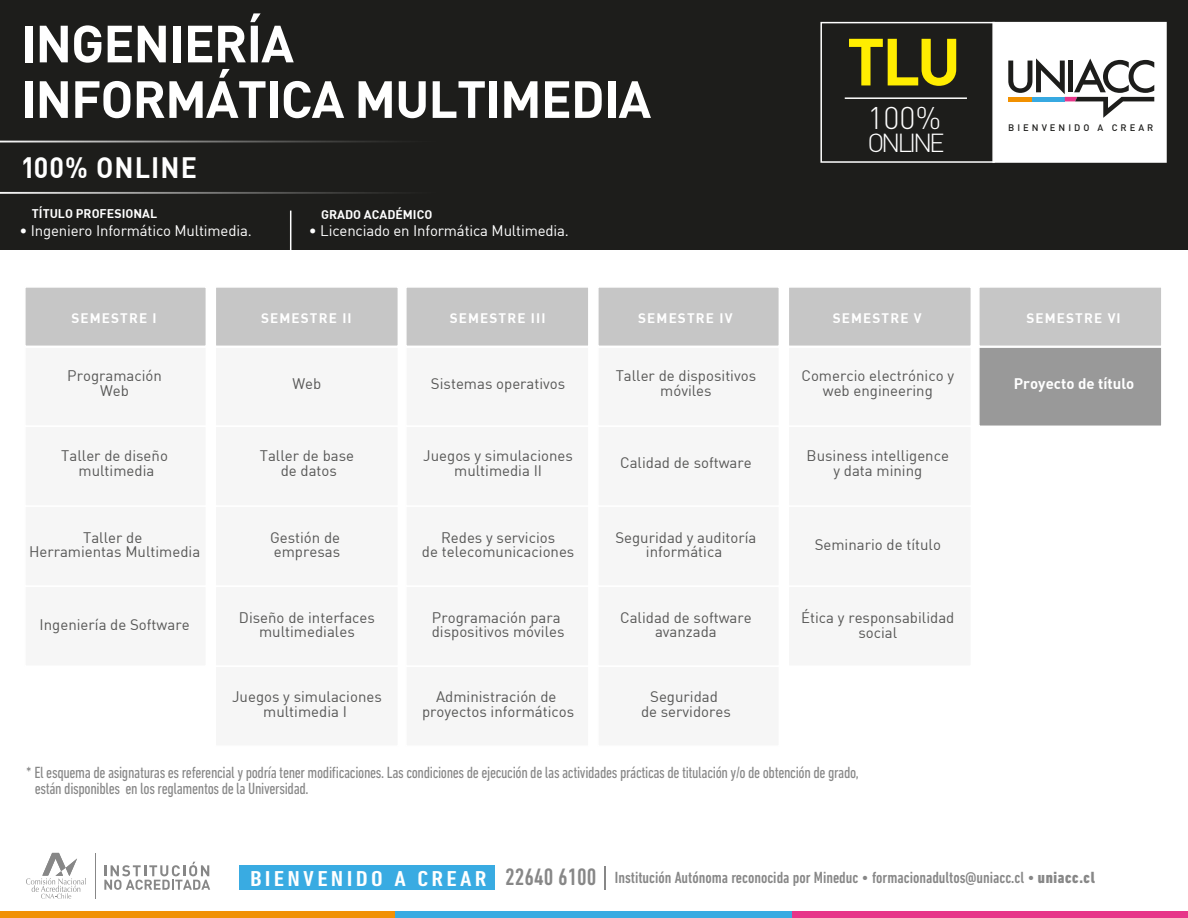
<style>
.page{position:relative;width:1188px;height:918px;background:#fff}
.page>*{position:absolute;margin:0;border:0;box-sizing:border-box;transform-origin:0 0}
.t1{font:700 65.55px "DIN Pro";color:#ffed00}
.t2{font:51.45px/55.5px "DIN Bold";letter-spacing:-.02em;color:#fff}
.t3{font:300 30.9px "DIN Pro";color:#fff}
.t4{font:28.95px "DIN Bold";letter-spacing:.04em;color:#fff;scale:.93 1}
.t5{font:300 25.8px "DIN Pro";letter-spacing:-.12em;color:#fff}
.t6{font:condensed 16.5px/15.9px "DIN Next LT Pro";letter-spacing:-.02em;color:#878787}
.t7{font:500 condensed 16.5px "DIN Next LT Pro";color:#878787}
.t8{font:15px/14.7px "DIN";color:#575756;text-align:center}
.t9{font:15px "DIN";letter-spacing:-.01em;color:#fff}
.t10{font:15px "DIN Bold";color:#fff}
.t11{font:13.5px "DIN Bold";letter-spacing:.085em;color:#fff}
.t12{font:12.3px "DIN Bold";color:#fff}
.t13{font:500 9.3px "DIN Pro";letter-spacing:.32em;color:#1d1d1b}
.s1{font-size:21.9px;color:#fff}
.s2{font-size:24.3px}
.s3{font-weight:800}
</style>
<div class="page">
<div style="left:0;top:0;width:1188px;height:807px;background:#1d1d1b"></div>
<div style="left:0;top:250px;width:1188px;height:668px;background:#fff"></div>
<div style="left:239px;top:865px;width:256px;height:25px;background:#39abe2"></div>
<svg style="left:26px;top:853px;width:60px;height:46px"></svg>
<hr style="left:95px;top:853px;width:1px;height:46px;background:#878787">
<svg style="left:104px;top:862px;width:106px;height:28px"></svg>
<hr style="left:604px;top:866px;width:2px;height:23px;background:#878787">
<hr style="left:0;top:141px;width:443px;height:1px;background:#fff">
<hr style="left:0;top:192px;width:443px;height:2px;background:#fff">
<div style="left:0;top:911px;width:396px;height:7px;background:#f19107"></div>
<div style="left:395px;top:911px;width:397px;height:7px;background:#39abe2"></div>
<div style="left:792px;top:911px;width:396px;height:7px;background:#e73589"></div>
<hr style="left:290px;top:211px;width:1px;height:42px;background:#fff">
<div style="left:820px;top:22px;width:175px;height:141px;background:#1d1d1b;border:2px solid #fff"></div>
<div style="left:992px;top:22px;width:175px;height:141px;background:#fff;border:2px solid #fff"></div>
<svg style="left:1008px;top:58px;width:146px;height:60px"></svg>
<hr style="left:845px;top:97px;width:122px;height:2px;background:#fff">
<div style="left:24px;top:346px;width:183px;height:81px;background:#f6f6f6"></div>
<div style="left:24px;top:426px;width:183px;height:81px;background:#f6f6f6"></div>
<div style="left:24px;top:505px;width:183px;height:82px;background:#f6f6f6"></div>
<div style="left:405px;top:346px;width:185px;height:81px;background:#f6f6f6"></div>
<div style="left:405px;top:426px;width:185px;height:81px;background:#f6f6f6"></div>
<div style="left:405px;top:505px;width:185px;height:82px;background:#f6f6f6"></div>
<div style="left:215px;top:346px;width:184px;height:81px;background:#f6f6f6"></div>
<div style="left:215px;top:426px;width:184px;height:81px;background:#f6f6f6"></div>
<div style="left:215px;top:505px;width:184px;height:82px;background:#f6f6f6"></div>
<div style="left:597px;top:346px;width:183px;height:81px;background:#f6f6f6"></div>
<div style="left:597px;top:426px;width:183px;height:81px;background:#f6f6f6"></div>
<div style="left:597px;top:505px;width:183px;height:82px;background:#f6f6f6"></div>
<div style="left:978px;top:346px;width:185px;height:81px;background:#999;border:2px solid #fff"></div>
<div style="left:788px;top:346px;width:184px;height:81px;background:#f6f6f6"></div>
<div style="left:788px;top:426px;width:184px;height:81px;background:#f6f6f6"></div>
<div style="left:788px;top:505px;width:184px;height:82px;background:#f6f6f6"></div>
<div style="left:24px;top:286px;width:183px;height:61px;background:#c6c6c6;border:2px solid #fff"></div>
<div style="left:215px;top:286px;width:184px;height:61px;background:#c6c6c6;border:2px solid #fff"></div>
<div style="left:405px;top:286px;width:185px;height:61px;background:#c6c6c6;border:2px solid #fff"></div>
<div style="left:597px;top:286px;width:183px;height:61px;background:#c6c6c6;border:2px solid #fff"></div>
<div style="left:788px;top:286px;width:184px;height:61px;background:#c6c6c6;border:2px solid #fff"></div>
<div style="left:978px;top:286px;width:185px;height:61px;background:#c6c6c6;border:2px solid #fff"></div>
<div style="left:24px;top:586px;width:183px;height:81px;background:#f6f6f6"></div>
<div style="left:405px;top:586px;width:185px;height:81px;background:#f6f6f6"></div>
<div style="left:215px;top:586px;width:184px;height:81px;background:#f6f6f6"></div>
<div style="left:597px;top:586px;width:183px;height:81px;background:#f6f6f6"></div>
<div style="left:788px;top:586px;width:184px;height:81px;background:#f6f6f6"></div>
<div style="left:405px;top:666px;width:185px;height:81px;background:#f6f6f6"></div>
<div style="left:215px;top:666px;width:184px;height:81px;background:#f6f6f6"></div>
<div style="left:597px;top:666px;width:183px;height:81px;background:#f6f6f6"></div>
<hr style="left:21px;top:346px;width:1146px;height:2px;background:#fff">
<h2 class="t2" style="left:21px;top:14px;width:632px">INGENIERÍA<br>INFORMÁTICA MULTIMEDIA</h2>
<h3 class="t4" style="left:21px;top:149px;width:191px">100% ONLINE</h3>
<p class="t12" style="left:32px;top:206px;width:127px">TÍTULO PROFESIONAL</p>
<p class="t9" style="left:19px;top:221px;width:234px">• Ingeniero Informático Multimedia.</p>
<p class="t12" style="left:321px;top:207px;width:113px">GRADO ACADÉMICO</p>
<p class="t9" style="left:309px;top:221px;width:261px">• Licenciado en Informática Multimedia.</p>
<h1 class="t1" style="left:847px;top:17px;width:115px">TLU</h1>
<h3 class="t3" style="left:867px;top:96px;width:76px">100%</h3>
<h3 class="t5" style="left:867px;top:125px;width:79px">ONLINE</h3>
<p class="t13" style="left:1008px;top:122px;width:147px">BIENVENIDO A CREAR</p>
<p class="t11" style="left:71px;top:310px;width:87px">SEMESTRE I</p>
<p class="t11" style="left:261px;top:310px;width:92px">SEMESTRE II</p>
<p class="t11" style="left:450px;top:310px;width:97px">SEMESTRE III</p>
<p class="t11" style="left:638px;top:310px;width:96px">SEMESTRE IV</p>
<p class="t11" style="left:833px;top:310px;width:91px">SEMESTRE V</p>
<p class="t11" style="left:1026px;top:310px;width:96px">SEMESTRE VI</p>
<p class="t8" style="left:67px;top:368px;width:96px">Programación<br>Web</p>
<p class="t8" style="left:292px;top:376px;width:30px">Web</p>
<p class="t8" style="left:431px;top:376px;width:136px">Sistemas operativos</p>
<p class="t8" style="left:616px;top:368px;width:142px">Taller de dispositivos móviles</p>
<p class="t8" style="left:61px;top:448px;width:108px">Taller de diseño multimedia</p>
<p class="t8" style="left:260px;top:448px;width:96px">Taller de base de datos</p>
<p class="t8" style="left:423px;top:448px;width:151px">Juegos y simulaciones multimedia II</p>
<p class="t8" style="left:620px;top:455px;width:133px">Calidad de software</p>
<p class="t8" style="left:29px;top:530px;width:173px">Taller de<br>Herramientas Multimedia</p>
<p class="t8" style="left:270px;top:530px;width:72px;text-align:left">Gestión de empresas</p>
<p class="t8" style="left:422px;top:530px;width:154px">Redes y servicios<br>de telecomunicaciones</p>
<p class="t8" style="left:615px;top:530px;width:143px">Seguridad y auditoría informática</p>
<p class="t8" style="left:40px;top:617px;width:151px">Ingeniería de Software</p>
<p class="t8" style="left:239px;top:610px;width:138px">Diseño de interfaces multimediales</p>
<p class="t8" style="left:432px;top:610px;width:134px;text-align:left">Programación para dispositivos móviles</p>
<p class="t8" style="left:620px;top:610px;width:133px">Calidad de software avanzada</p>
<p class="t8" style="left:232px;top:689px;width:151px">Juegos y simulaciones multimedia I</p>
<p class="t8" style="left:422px;top:689px;width:154px">Administración de proyectos informáticos</p>
<p class="t8" style="left:641px;top:689px;width:91px">Seguridad<br>de servidores</p>
<p class="t8" style="left:801px;top:368px;width:154px">Comercio electrónico y web engineering</p>
<p class="t8" style="left:807px;top:448px;width:144px">Business intelligence y data mining</p>
<p class="t8" style="left:815px;top:537px;width:128px">Seminario de título</p>
<p class="t8" style="left:801px;top:610px;width:155px">Ética y responsabilidad social</p>
<p class="t6" style="left:35px;top:764px;width:826px;text-indent:-9px">* El esquema de asignaturas es referencial y podría tener modificaciones. Las condiciones de ejecución de las actividades prácticas de titulación y/o de obtención de grado, están disponibles en los reglamentos de la Universidad.</p>
<p class="t10" style="left:1014px;top:374px;width:122px">Proyecto de título</p>
<p class="t7" style="left:250px;top:868px;width:847px"><span class="s1">BIENVENIDO A CREAR</span> <span class="s2">22640 6100</span> Institución Autónoma reconocida por Mineduc • formacionadultos@uniacc.cl • <span class="s3">uniacc.cl</span></p>
</div>
